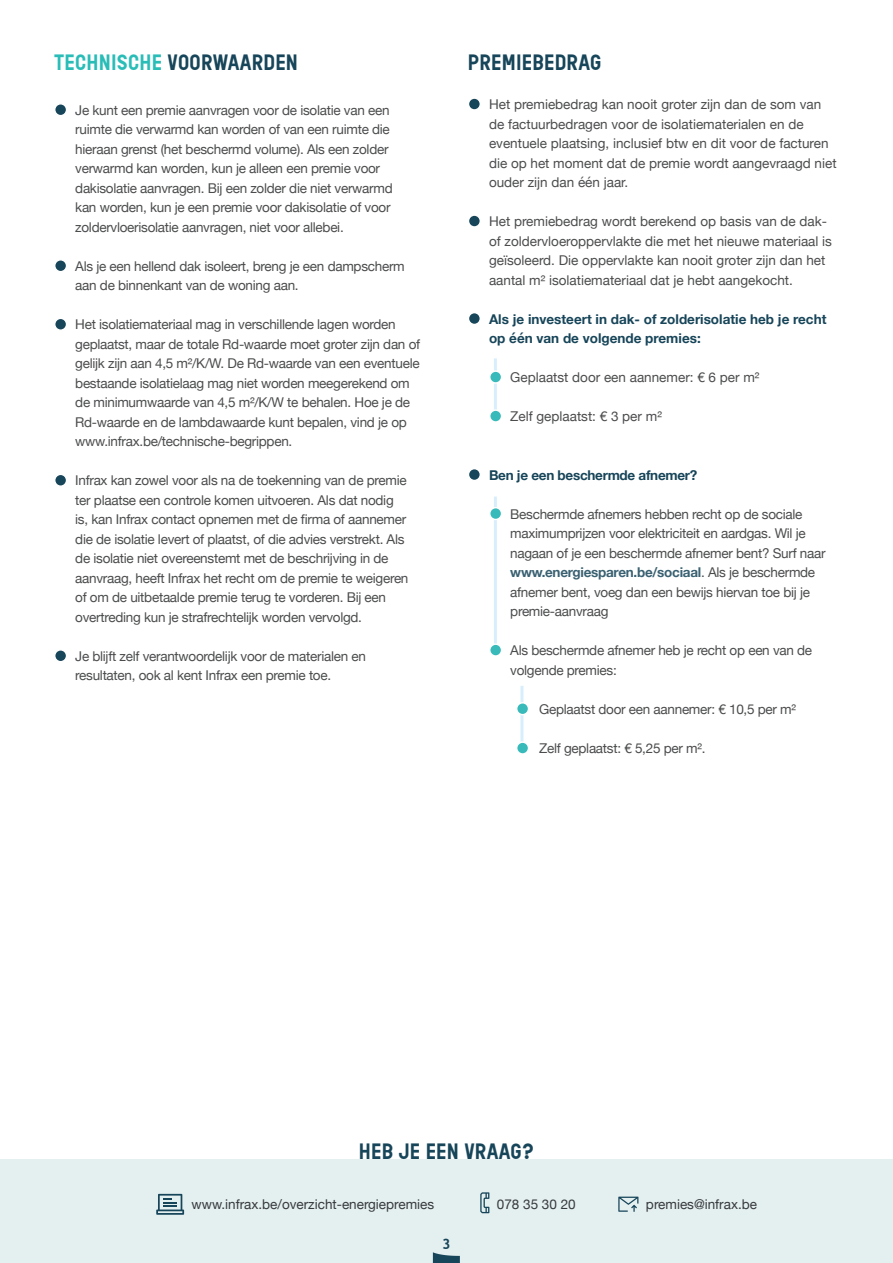
<style>
.page{position:relative;width:893px;height:1263px;background:#fff}
.page>*{position:absolute;margin:0;border:0;box-sizing:border-box;transform-origin:0 0}
.t1{font:700 21px "Reglo";letter-spacing:.01em;color:#174559}
.t2{font:700 14.4px "Trebuchet MS";color:#174559}
.t3{font:13.5px/19.5px "Helvetica Neue";letter-spacing:-.02em;color:#4b4c4d}
.t4{font:13.5px/19.5px "Helvetica Neue";color:#4b4c4d}
.t5{font:700 13.5px/19.5px "Helvetica Neue";color:#174559}
.t6{font:13.5px "Helvetica Neue";color:#373a3c}
.t7{font:700 13.5px "Helvetica Neue";letter-spacing:-.02em;color:#174559}
.s1{color:#2abdb8}
.s2{font-weight:700;color:#3a6172}
</style>
<div class="page">
<div style="left:0;top:1160px;width:893px;height:103px;background:#e4eff0"></div>
<svg style="left:156px;top:1194px;width:28px;height:21px"></svg>
<svg style="left:480px;top:1192px;width:9px;height:21px"></svg>
<svg style="left:618px;top:1196px;width:20px;height:16px"></svg>
<hr style="left:494px;top:358px;width:3px;height:58px;background:#d8eefc">
<hr style="left:494px;top:497px;width:3px;height:153px;background:#d8eefc">
<svg style="left:55px;top:104px;width:12px;height:12px"></svg>
<div style="left:54px;top:103px;width:13px;height:13px;border:1px solid #fff;border-radius:50%"></div>
<svg style="left:55px;top:260px;width:12px;height:12px"></svg>
<div style="left:54px;top:259px;width:13px;height:13px;border:1px solid #fff;border-radius:50%"></div>
<svg style="left:55px;top:318px;width:12px;height:12px"></svg>
<div style="left:54px;top:318px;width:13px;height:13px;border:1px solid #fff;border-radius:50%"></div>
<svg style="left:55px;top:474px;width:12px;height:12px"></svg>
<div style="left:54px;top:474px;width:13px;height:13px;border:1px solid #fff;border-radius:50%"></div>
<svg style="left:55px;top:650px;width:12px;height:12px"></svg>
<div style="left:54px;top:649px;width:13px;height:13px;border:1px solid #fff;border-radius:50%"></div>
<svg style="left:433px;top:1252px;width:27px;height:11px"></svg>
<svg style="left:468px;top:98px;width:12px;height:12px"></svg>
<div style="left:468px;top:97px;width:13px;height:14px;border:1px solid #fff;border-radius:50%"></div>
<svg style="left:468px;top:215px;width:12px;height:12px"></svg>
<div style="left:468px;top:214px;width:13px;height:14px;border:1px solid #fff;border-radius:50%"></div>
<div style="left:468px;top:313px;width:12px;height:11px;background:#174559;border-radius:50%"></div>
<div style="left:468px;top:312px;width:13px;height:13px;border:1px solid #fff;border-radius:50%"></div>
<svg style="left:490px;top:371px;width:12px;height:12px"></svg>
<div style="left:489px;top:370px;width:13px;height:14px;border:1px solid #fff;border-radius:50%"></div>
<svg style="left:490px;top:410px;width:12px;height:12px"></svg>
<div style="left:489px;top:409px;width:13px;height:14px;border:1px solid #fff;border-radius:50%"></div>
<div style="left:468px;top:469px;width:12px;height:11px;background:#174559;border-radius:50%"></div>
<div style="left:468px;top:468px;width:13px;height:13px;border:1px solid #fff;border-radius:50%"></div>
<div style="left:490px;top:508px;width:12px;height:11px;background:#38baba;border-radius:50%"></div>
<div style="left:489px;top:507px;width:13px;height:13px;border:1px solid #fff;border-radius:50%"></div>
<svg style="left:490px;top:644px;width:12px;height:12px"></svg>
<div style="left:489px;top:643px;width:13px;height:14px;border:1px solid #fff;border-radius:50%"></div>
<hr style="left:520px;top:686px;width:3px;height:59px;background:#d8eefc">
<div style="left:517px;top:703px;width:11px;height:12px;background:#38baba;border-radius:50%"></div>
<div style="left:516px;top:702px;width:13px;height:13px;border:1px solid #fff;border-radius:50%"></div>
<svg style="left:517px;top:742px;width:11px;height:12px"></svg>
<div style="left:516px;top:741px;width:13px;height:14px;border:1px solid #fff;border-radius:50%"></div>
<p class="t1" style="left:54px;top:50px;width:245px"><span class="s1">TECHNISCHE</span> VOORWAARDEN</p>
<p class="t3" style="left:75px;top:101px;width:319px">Je kunt een premie aanvragen voor de isolatie van een ruimte die verwarmd kan worden of van een ruimte die hieraan grenst (het beschermd volume). Als een zolder verwarmd kan worden, kun je alleen een premie voor dakisolatie aanvragen. Bij een zolder die niet verwarmd kan worden, kun je een premie voor dakisolatie of voor zoldervloerisolatie aanvragen, niet voor allebei.</p>
<p class="t3" style="left:75px;top:257px;width:331px">Als je een hellend dak isoleert, breng je een dampscherm aan de binnenkant van de woning aan.</p>
<p class="t3" style="left:75px;top:316px;width:346px">Het isolatiemateriaal mag in verschillende lagen worden geplaatst, maar de totale Rd-waarde moet groter zijn dan of gelijk zijn aan 4,5 m²/K/W. De Rd-waarde van een eventuele bestaande isolatielaag mag niet worden meegerekend om de minimumwaarde van 4,5 m²/K/W te behalen. Hoe je de Rd-waarde en de lambdawaarde kunt bepalen, vind je op www.infrax.be/technische-begrippen.</p>
<p class="t3" style="left:75px;top:472px;width:335px">Infrax kan zowel voor als na de toekenning van de premie ter plaatse een controle komen uitvoeren. Als dat nodig is, kan Infrax contact opnemen met de firma of aannemer die de isolatie levert of plaatst, of die advies verstrekt. Als de isolatie niet overeenstemt met de beschrijving in de aanvraag, heeft Infrax het recht om de premie te weigeren of om de uitbetaalde premie terug te vorderen. Bij een overtreding kun je strafrechtelijk worden vervolgd.</p>
<p class="t3" style="left:75px;top:647px;width:292px">Je blijft zelf verantwoordelijk voor de materialen en resultaten, ook al kent Infrax een premie toe.</p>
<p class="t1" style="left:468px;top:50px;width:135px">PREMIEBEDRAG</p>
<p class="t4" style="left:489px;top:95px;width:349px">Het premiebedrag kan nooit groter zijn dan de som van de factuurbedragen voor de isolatiematerialen en de eventuele plaatsing, inclusief btw en dit voor de facturen die op het moment dat de premie wordt aangevraagd niet ouder zijn dan één jaar.</p>
<p class="t4" style="left:489px;top:212px;width:345px">Het premiebedrag wordt berekend op basis van de dak&shy;of zoldervloeroppervlakte die met het nieuwe materiaal is geïsoleerd. Die oppervlakte kan nooit groter zijn dan het aantal m² isolatiemateriaal dat je hebt aangekocht.</p>
<p class="t5" style="left:489px;top:309px;width:339px">Als je investeert in dak- of zolderisolatie heb je recht op één van de volgende premies:</p>
<p class="t4" style="left:510px;top:368px;width:251px">Geplaatst door een aannemer: € 6 per m²</p>
<p class="t4" style="left:510px;top:407px;width:153px">Zelf geplaatst: € 3 per m²</p>
<p class="t7" style="left:489px;top:464px;width:210px">Ben je een beschermde afnemer?</p>
<p class="t3" style="left:510px;top:505px;width:317px">Beschermde afnemers hebben recht op de sociale maximumprijzen voor elektriciteit en aardgas. Wil je nagaan of je een beschermde afnemer bent? Surf naar <span class="s2">www.energiesparen.be/sociaal</span>. Als je beschermde afnemer bent, voeg dan een bewijs hiervan toe bij je premie-aanvraag</p>
<p class="t3" style="left:510px;top:641px;width:303px">Als beschermde afnemer heb je recht op een van de volgende premies:</p>
<p class="t3" style="left:539px;top:700px;width:258px">Geplaatst door een aannemer: € 10,5 per m²</p>
<p class="t3" style="left:539px;top:739px;width:168px">Zelf geplaatst: € 5,25 per m².</p>
<p class="t1" style="left:359px;top:1139px;width:177px">HEB JE EEN VRAAG?</p>
<p class="t6" style="left:192px;top:1194px;width:244px">www.infrax.be/overzicht-energiepremies</p>
<p class="t6" style="left:497px;top:1194px;width:80px">078 35 30 20</p>
<p class="t6" style="left:646px;top:1194px;width:113px">premies@infrax.be</p>
<p class="t2" style="left:442px;top:1234px;width:10px">3</p>
</div>
